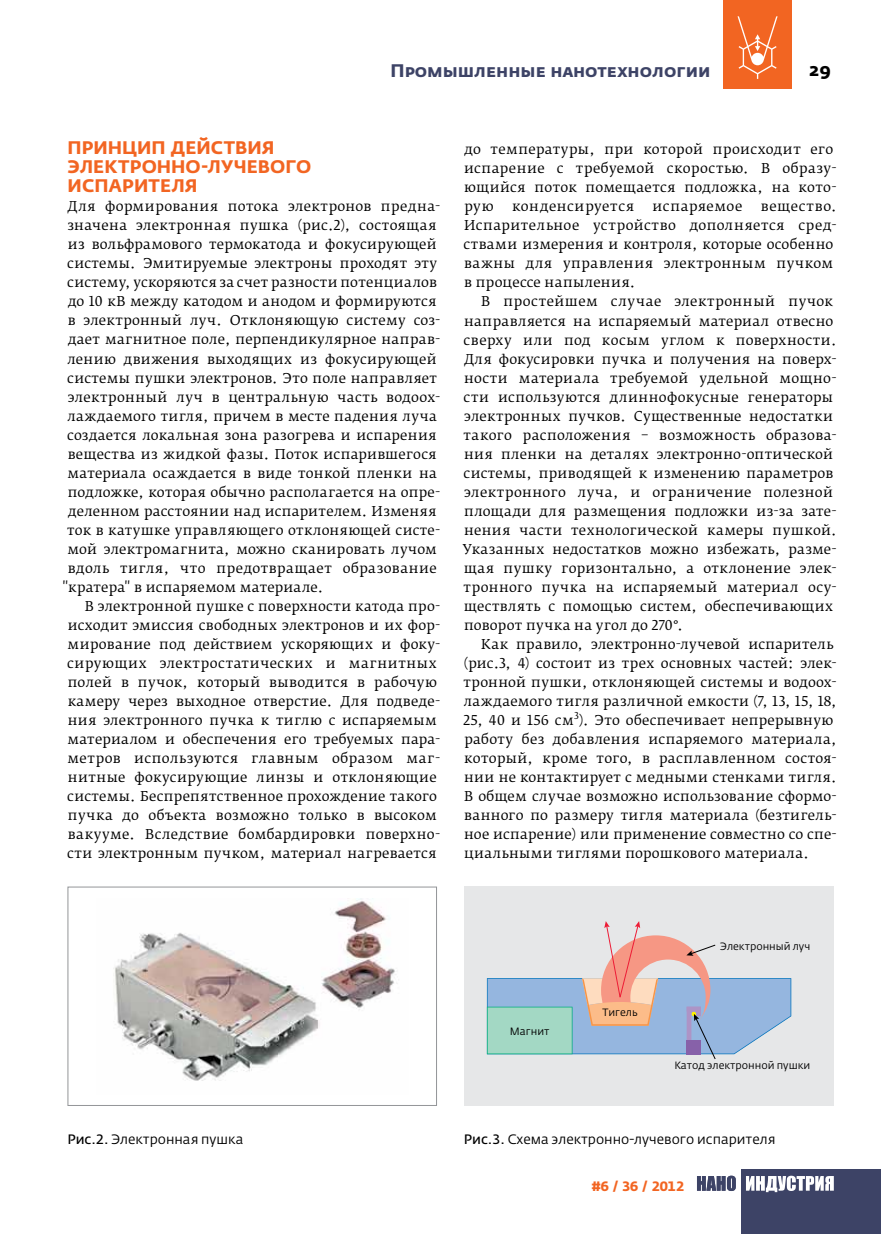
<style>
.page{position:relative;width:881px;height:1234px;background:#fff}
.page>*{position:absolute;margin:0;border:0;box-sizing:border-box;transform-origin:0 0}
.t1{font:700 18px/19px "Fedra Sans Pro";letter-spacing:.005em;color:#f26522}
.t2{font:700 18px "Fedra Sans Alt Pro";color:#3d4366}
.t3{font:700 18px "Fedra Sans Alt Pro";color:#000}
.t4{font:13.5px/19px "Fedra Serif B Pro";letter-spacing:.02em;color:#000}
.t5{font:13.5px "Fedra Sans Pro";color:#000}
.t6{font:13.5px "Fedra Serif B Pro";letter-spacing:.04em;color:#000}
.t7{font:13.5px "Fedra Serif B Pro";letter-spacing:.045em;color:#000}
.t8{font:700 13.5px "Fedra Sans Alt Pro";color:#f26522}
.t9{font:10.5px "Fedra Sans Pro";color:#000}
.s1{font-style:inherit}
</style>
<div class="page">
<div style="left:722px;top:0;width:69px;height:89px;background:#f26522"></div>
<svg style="left:737px;top:16px;width:40px;height:63px"></svg>
<div style="left:741px;top:1169px;width:139px;height:64px;background:#3d4366"></div>
<svg style="left:697px;top:1175px;width:38px;height:15px"></svg>
<svg style="left:746px;top:1175px;width:87px;height:16px"></svg>
<svg style="left:791px;top:53px;width:1px;height:30px"></svg>
<img style="left:113px;top:898px;width:285px;height:183px">
<div style="left:67px;top:886px;width:369px;height:219px;border:1px solid #939598"></div>
<div style="left:464px;top:886px;width:368px;height:219px;background:#e6e7e8"></div>
<svg style="left:486px;top:921px;width:305px;height:138px"></svg>
<h1 class="t2" style="left:390px;top:60px;width:321px">Промышленные нанотехнологии</h1>
<h1 class="t3" style="left:809px;top:58px;width:23px">29</h1>
<h1 class="t1" style="left:68px;top:138px;width:245px">П ринцип действия электронно-лучевого испарителя</h1>
<p class="t4" style="left:68px;top:197px;width:374px">Для формирования потока электронов предна-</p>
<p class="t4" style="left:67px;top:216px;width:370px">значена электронная пушка (рис.2), состоящая</p>
<p class="t4" style="left:68px;top:235px;width:370px">из вольфрамового термокатода и фокусирующей</p>
<p class="t4" style="left:67px;top:254px;width:371px">системы. Эмитируемые электроны проходят эту</p>
<p class="t4" style="left:67px;top:273px;width:371px">систему, ускоряются за счет разности потенциалов</p>
<p class="t4" style="left:68px;top:292px;width:370px">до 10 кВ между катодом и анодом и формируются</p>
<p class="t4" style="left:68px;top:311px;width:374px">в электронный луч. Отклоняющую систему соз-</p>
<p class="t4" style="left:68px;top:330px;width:373px">дает магнитное поле, перпендикулярное направ-</p>
<p class="t4" style="left:67px;top:349px;width:370px">лению движения выходящих из фокусирующей</p>
<p class="t4" style="left:67px;top:368px;width:371px">системы пушки электронов. Это поле направляет</p>
<p class="t4" style="left:68px;top:387px;width:374px">электронный луч в центральную часть водоох-</p>
<p class="t4" style="left:67px;top:406px;width:371px">лаждаемого тигля, причем в месте падения луча</p>
<p class="t4" style="left:67px;top:425px;width:371px">создается локальная зона разогрева и испарения</p>
<p class="t4" style="left:68px;top:444px;width:370px">вещества из жидкой фазы. Поток испарившегося</p>
<p class="t4" style="left:68px;top:463px;width:371px">материала осаждается в виде тонкой пленки на</p>
<p class="t4" style="left:68px;top:482px;width:374px">подложке, которая обычно располагается на опре-</p>
<p class="t4" style="left:68px;top:501px;width:370px">деленном расстоянии над испарителем. Изменяя</p>
<p class="t4" style="left:67px;top:520px;width:374px">ток в катушке управляющего отклоняющей систе-</p>
<p class="t4" style="left:68px;top:539px;width:370px">мой электромагнита, можно сканировать лучом</p>
<p class="t4" style="left:68px;top:558px;width:370px">вдоль тигля, что предотвращает образование</p>
<p class="t4" style="left:63px;top:577px;width:262px">"кратера" в испаряемом материале.</p>
<p class="t4" style="left:85px;top:596px;width:357px">В электронной пушке с поверхности катода про-</p>
<p class="t4" style="left:68px;top:615px;width:374px">исходит эмиссия свободных электронов и их фор-</p>
<p class="t4" style="left:67px;top:634px;width:374px">мирование под действием ускоряющих и фоку-</p>
<p class="t6" style="left:67px;top:654px;width:371px">сирующих электростатических и магнитных</p>
<p class="t4" style="left:68px;top:672px;width:370px">полей в пучок, который выводится в рабочую</p>
<p class="t4" style="left:68px;top:691px;width:374px">камеру через выходное отверстие. Для подведе-</p>
<p class="t4" style="left:68px;top:710px;width:370px">ния электронного пучка к тиглю с испаряемым</p>
<p class="t4" style="left:67px;top:729px;width:374px">материалом и обеспечения его требуемых пара-</p>
<p class="t4" style="left:67px;top:748px;width:374px">метров используются главным образом маг-</p>
<p class="t4" style="left:68px;top:767px;width:370px">нитные фокусирующие линзы и отклоняющие</p>
<p class="t4" style="left:67px;top:786px;width:371px">системы. Беспрепятственное прохождение такого</p>
<p class="t4" style="left:68px;top:806px;width:370px">пучка до объекта возможно только в высоком</p>
<p class="t4" style="left:68px;top:825px;width:374px">вакууме. Вследствие бомбардировки поверхно-</p>
<p class="t4" style="left:67px;top:844px;width:371px">сти электронным пучком, материал нагревается</p>
<p class="t4" style="left:464px;top:140px;width:374px">до температуры, при которой происходит его испарение с требуемой скоростью. В образу&shy;ющийся поток помещается подложка, на кото&shy;рую</p>
<p class="t4" style="left:463px;top:197px;width:374px;text-indent:297px">вещество.<br>Испарительное устройство дополняется сред&shy;ствами измерения и контроля, которые особенно важны для управления электронным пучком в процессе напыления.</p>
<p class="t4" style="left:462px;top:292px;width:375px;text-indent:18px">В простейшем случае электронный пучок направляется на испаряемый материал отвесно сверху или под косым углом к поверхности.<br>Для фокусировки пучка и получения на поверх&shy;ности материала требуемой удельной мощно&shy;сти используются длиннофокусные генераторы электронных пучков. Существенные недостатки такого расположения – возможность образова&shy;ния пленки на деталях электронно-оптической системы, приводящей к изменению параметров электронного луча, и ограничение полезной площади для размещения подложки из-за зате&shy;нения части технологической камеры пушкой.<br>Указанных недостатков можно избежать, разме&shy;щая пушку горизонтально, а отклонение элек&shy;тронного пучка на испаряемый материал осу&shy;ществлять с помощью систем, обеспечивающих поворот пучка на угол до 270°.</p>
<p class="t4" style="left:463px;top:634px;width:375px;text-indent:18px">Как правило, электронно-лучевой испаритель (рис.3, 4) состоит из трех основных частей: элек&shy;тронной пушки, отклоняющей системы и водоох&shy;лаждаемого тигля различной емкости (7, 13, 15, 18, 25, 40 и 156 см<sup>3</sup>). Это обеспечивает непрерывную работу без добавления испаряемого материала, который, кроме того, в расплавленном состоя&shy;нии не контактирует с медными стенками тигля.<br>В общем случае возможно использование сформо&shy;ванного по размеру тигля материала (безтигель&shy;ное испарение) или применение совместно со спе&shy;циальными тиглями порошкового материала.</p>
<p class="t7" style="left:512px;top:198px;width:124px">конденсируется</p>
<p class="t4" style="left:652px;top:197px;width:91px">испаряемое</p>
<p class="t9" style="left:509px;top:1024px;width:41px">Магнит</p>
<p class="t9" style="left:602px;top:1005px;width:37px">Тигель</p>
<p class="t9" style="left:720px;top:939px;width:91px">Электронный луч</p>
<p class="t9" style="left:674px;top:1057px;width:137px">Катод электронной пушки</p>
<p class="t5" style="left:67px;top:1130px;width:177px"><span class="s1">Рис.2.</span> Электронная пушка</p>
<p class="t5" style="left:463px;top:1130px;width:313px"><span class="s1">Рис.3.</span> Схема электронно-лучевого испарителя</p>
<p class="t8" style="left:591px;top:1177px;width:94px">#6 / 36 / 2012</p>
</div>
